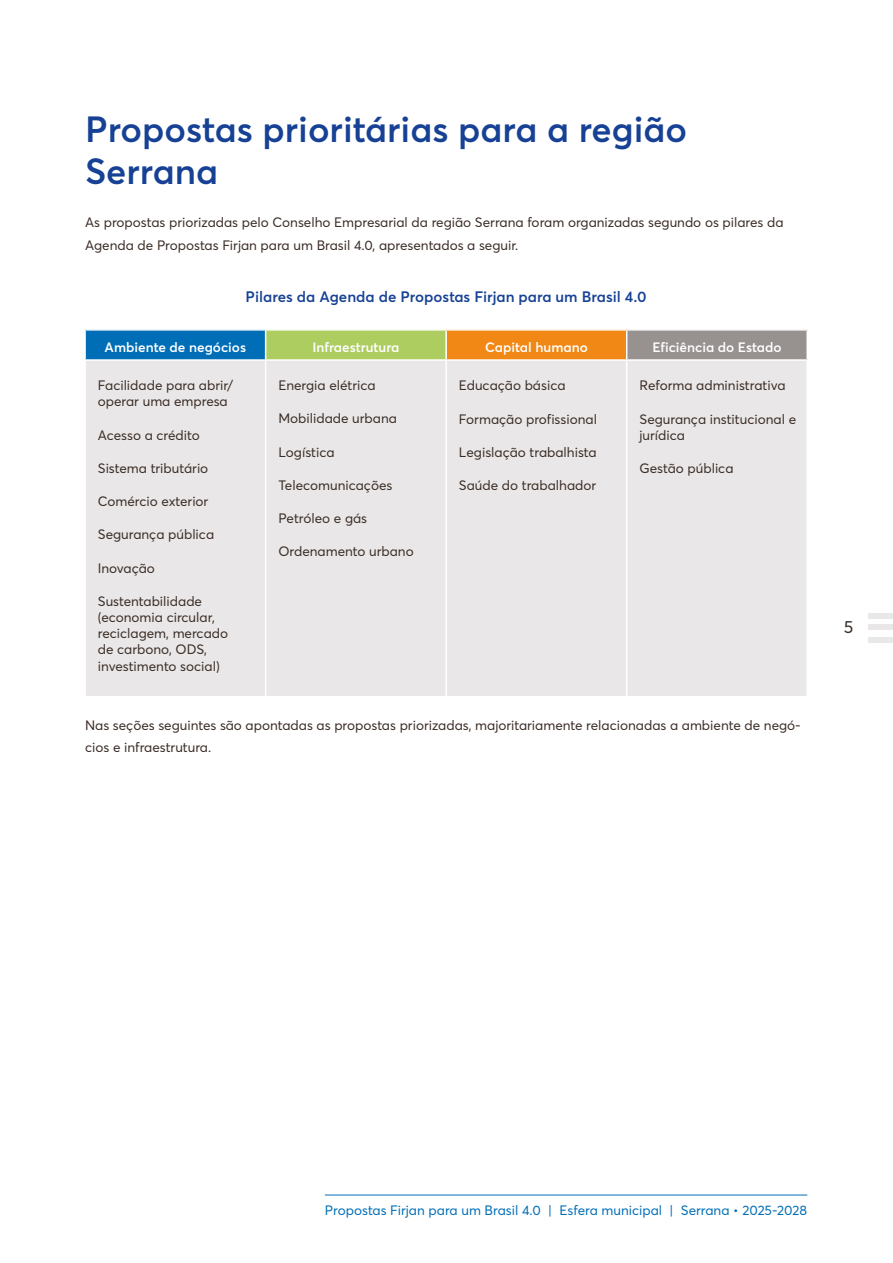
<style>
.page{position:relative;width:893px;height:1263px;background:#fff}
.page>*{position:absolute;margin:0;border:0;box-sizing:border-box;transform-origin:0 0}
.t1{font:600 36px/42px "Averta";color:#164194}
.t2{font:17.25px "Averta";color:#3a2c26}
.t3{font:600 15px "Averta";color:#164194}
.t4{font:13.5px/16.2px "Averta";color:#3a2c26}
.t5{font:13.5px "Averta";color:#006eb7}
.t6{font:600 13.5px "Averta";color:#fff}
</style>
<div class="page">
<hr style="left:325px;top:1195px;width:482px;height:1px;background:#006eb7">
<div style="left:868px;top:613px;width:25px;height:5px;background:#e9e7e7"></div>
<div style="left:868px;top:625px;width:25px;height:5px;background:#e9e7e7"></div>
<div style="left:868px;top:637px;width:25px;height:5px;background:#e9e7e7"></div>
<div style="left:85px;top:330px;width:181px;height:30px;background:#006eb7"></div>
<div style="left:266px;top:330px;width:180px;height:30px;background:#aecd60"></div>
<div style="left:446px;top:330px;width:181px;height:30px;background:#f18815"></div>
<div style="left:627px;top:330px;width:180px;height:30px;background:#97918f"></div>
<div style="left:86px;top:361px;width:720px;height:335px;background:#e9e7e7"></div>
<hr style="left:84px;top:329px;width:182px;height:2px;background:#fff">
<hr style="left:84px;top:331px;width:2px;height:28px;background:#fff">
<hr style="left:266px;top:329px;width:180px;height:2px;background:#fff">
<hr style="left:446px;top:329px;width:181px;height:2px;background:#fff">
<hr style="left:445px;top:331px;width:2px;height:28px;background:#fff">
<hr style="left:627px;top:329px;width:181px;height:2px;background:#fff">
<svg style="left:626px;top:331px;width:1px;height:28px"></svg>
<hr style="left:806px;top:331px;width:2px;height:28px;background:#fff">
<hr style="left:84px;top:359px;width:182px;height:2px;background:#fff">
<hr style="left:266px;top:359px;width:180px;height:2px;background:#fff">
<hr style="left:265px;top:361px;width:1px;height:335px;background:#fff">
<hr style="left:446px;top:359px;width:181px;height:2px;background:#fff">
<hr style="left:627px;top:359px;width:181px;height:2px;background:#fff">
<hr style="left:445px;top:361px;width:2px;height:335px;background:#fff">
<hr style="left:626px;top:361px;width:1px;height:335px;background:#fff">
<svg style="left:265px;top:331px;width:1px;height:28px"></svg>
<h1 class="t1" style="left:85px;top:106px;width:604px">Propostas prioritárias para a região<br>Serrana</h1>
<p class="t4" style="left:85px;top:211px;width:700px;line-height:22.5px">As propostas priorizadas pelo Conselho Empresarial da região Serrana foram organizadas segundo os pilares da<br>Agenda de Propostas Firjan para um Brasil 4.0, apresentados a seguir.</p>
<p class="t3" style="left:246px;top:286px;width:403px">Pilares da Agenda de Propostas Firjan para um Brasil 4.0</p>
<p class="t6" style="left:105px;top:337px;width:143px">Ambiente de negócios</p>
<p class="t6" style="left:312px;top:337px;width:89px">Infraestrutura</p>
<p class="t6" style="left:485px;top:337px;width:104px">Capital humano</p>
<p class="t6" style="left:652px;top:337px;width:131px">Eficiência do Estado</p>
<p class="t4" style="left:98px;top:377px;width:137px">Facilidade para abrir/ operar uma empresa</p>
<p class="t4" style="left:98px;top:426px;width:103px">Acesso a crédito</p>
<p class="t4" style="left:98px;top:459px;width:112px">Sistema tributário</p>
<p class="t4" style="left:98px;top:493px;width:112px">Comércio exterior</p>
<p class="t4" style="left:98px;top:526px;width:118px">Segurança pública</p>
<p class="t4" style="left:98px;top:559px;width:59px">Inovação</p>
<p class="t4" style="left:98px;top:592px;width:132px">Sustentabilidade (economia circular, reciclagem, mercado de carbono, ODS, investimento social)</p>
<p class="t4" style="left:639px;top:377px;width:147px">Reforma administrativa</p>
<p class="t4" style="left:639px;top:410px;width:158px">Segurança institucional e jurídica</p>
<p class="t4" style="left:639px;top:459px;width:95px">Gestão pública</p>
<p class="t4" style="left:278px;top:377px;width:99px">Energia elétrica</p>
<p class="t4" style="left:278px;top:410px;width:120px">Mobilidade urbana</p>
<p class="t4" style="left:278px;top:443px;width:58px">Logística</p>
<p class="t4" style="left:278px;top:476px;width:115px">Telecomunicações</p>
<p class="t4" style="left:278px;top:510px;width:90px">Petróleo e gás</p>
<p class="t4" style="left:278px;top:543px;width:137px">Ordenamento urbano</p>
<p class="t4" style="left:459px;top:377px;width:108px">Educação básica</p>
<p class="t4" style="left:459px;top:410px;width:140px">Formação profissional</p>
<p class="t4" style="left:459px;top:443px;width:139px">Legislação trabalhista</p>
<p class="t4" style="left:459px;top:476px;width:139px">Saúde do trabalhador</p>
<p class="t4" style="left:85px;top:713px;width:717px;line-height:22.5px">Nas seções seguintes são apontadas as propostas priorizadas, majoritariamente relacionadas a ambiente de negó&shy;cios e infraestrutura.</p>
<p class="t2" style="left:844px;top:615px;width:11px">5</p>
<p class="t5" style="left:325px;top:1200px;width:484px">Propostas Firjan para um Brasil 4.0 | Esfera municipal | Serrana • 2025-2028</p>
</div>
